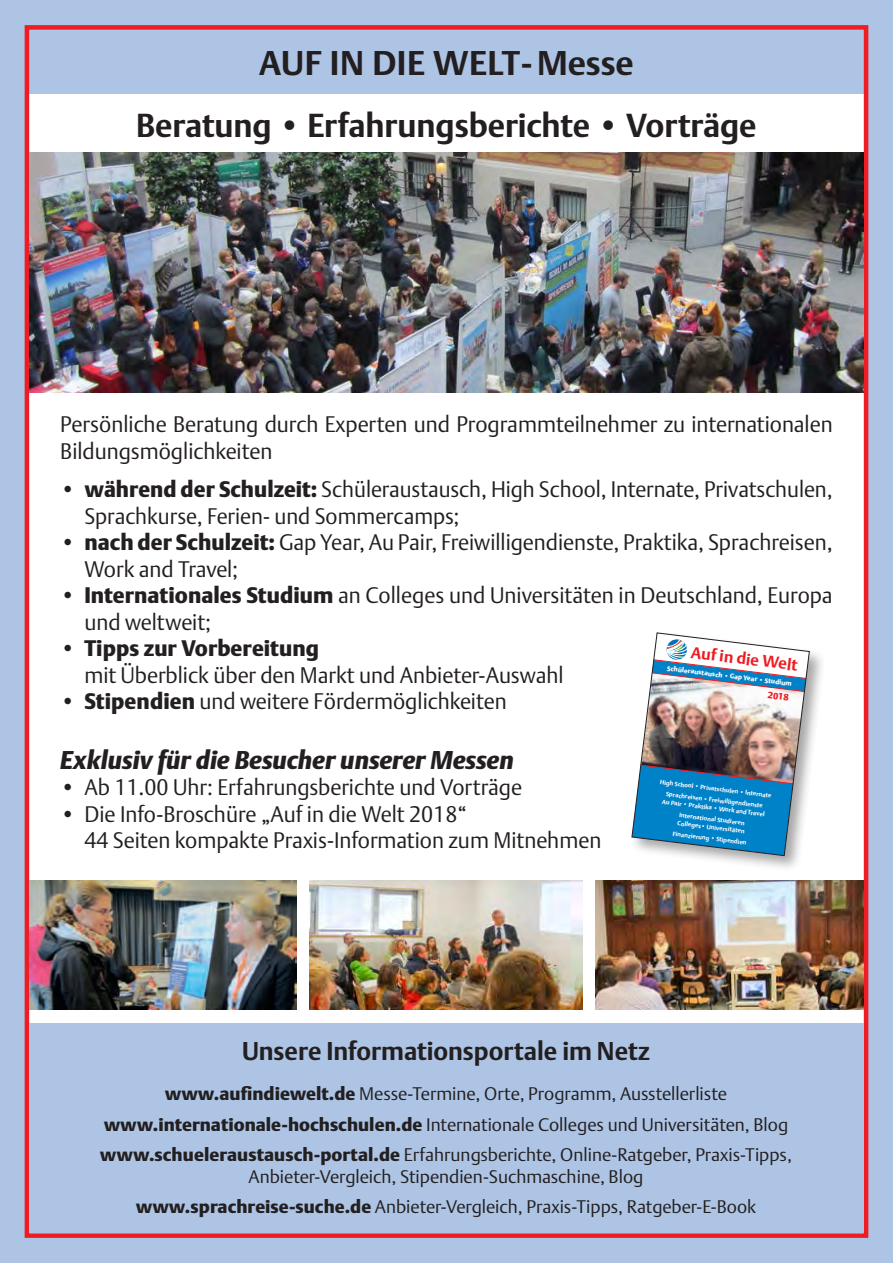
<style>
.page{position:relative;width:893px;height:1263px;background:#adc4e5}
.page>*{position:absolute;margin:0;border:0;box-sizing:border-box;transform-origin:0 0}
.t1{font:700 33.9px "DTL Argo T";letter-spacing:.005em;color:#231f20}
.t2{font:700 32.85px "DTL Argo T";letter-spacing:-.005em;color:#231f20}
.t3{font:italic 25.5px "DTL Argo T Black";color:#231f20}
.t4{font:700 25.5px "DTL Argo T";color:#231f20}
.t5{font:22.35px/26.5px "DTL Argo T Light";color:#231f20}
.t6{font:18px/30.9px "DTL Argo T Light";color:#231f20;text-align:center}
.t7{font:700 16.05px "DTL Argo T";color:#ee1d23}
.t8{font:9.15px "DTL Argo T Black";color:#ee1d23}
.t9{font:6.75px "DTL Argo T Black";color:#fff}
.t10{font:700 6.15px/11.1px "DTL Argo T";color:#fff;text-align:center}
.s1{font-family:"DTL Argo T Black"}
.s2{font-family:"DTL Argo T Medium"}
</style>
<div class="page">
<div style="left:27px;top:27px;width:839px;height:1208px;background:#fff"></div>
<div style="left:27px;top:27px;width:839px;height:67px;background:#adc4e5"></div>
<div style="left:25px;top:25px;width:843px;height:1213px;border:5px solid #ee1d23"></div>
<div style="left:29px;top:1023px;width:835px;height:210px;background:#adc4e5"></div>
<img style="left:29px;top:880px;width:267px;height:129px">
<img style="left:29px;top:152px;width:835px;height:241px">
<div style="left:630px;top:631px;width:196px;height:241px;background:#231f20;opacity:.4"></div>
<img style="left:632px;top:632px;width:178px;height:224px">
<img style="left:309px;top:880px;width:274px;height:129px">
<img style="left:596px;top:880px;width:268px;height:129px">
<p class="t1" style="left:259px;top:43px;width:376px">AUF IN DIE WELT-Messe</p>
<p class="t2" style="left:136px;top:105px;width:622px">Beratung • Erfahrungsberichte • Vorträge</p>
<p class="t5" style="left:60px;top:411px;width:774px">Persönliche Beratung durch Experten und Programmteilnehmer zu internationalen<br>Bildungsmöglichkeiten</p>
<p class="t5" style="left:84px;top:476px;width:750px;text-indent:-24px">• <span class="s1">während der Schulzeit:</span> Schüleraustausch, High School, Internate, Privatschulen,<br>Sprachkurse, Ferien- und Sommercamps;</p>
<p class="t5" style="left:84px;top:529px;width:750px;text-indent:-24px">• <span class="s1">nach der Schulzeit:</span> Gap Year, Au Pair, Freiwilligendienste, Praktika, Sprachreisen,<br>Work and Travel;</p>
<p class="t5" style="left:84px;top:582px;width:750px;text-indent:-24px">• <span class="s1">Internationales Studium</span> an Colleges und Universitäten in Deutschland, Europa und weltweit;</p>
<p class="t5" style="left:84px;top:635px;width:481px;text-indent:-24px">• <span class="s1">Tipps zur Vorbereitung<br></span>mit Überblick über den Markt und Anbieter-Auswahl</p>
<p class="t5" style="left:60px;top:688px;width:448px">• <span class="s1">Stipendien</span> und weitere Fördermöglichkeiten</p>
<p class="t3" style="left:60px;top:744px;width:455px">Exklusiv für die Besucher unserer Messen</p>
<p class="t5" style="left:60px;top:774px;width:464px"><span class="s2">•</span> Ab 11.00 Uhr: Erfahrungsberichte und Vorträge</p>
<p class="t5" style="left:84px;top:800px;width:518px;text-indent:-24px">• Die Info-Broschüre „Auf in die Welt 2018“<br>44 Seiten kompakte Praxis-Information zum Mitnehmen</p>
<p class="t7" style="left:692px;top:643px;width:109px;rotate:7deg">Auf in die Welt</p>
<p class="t9" style="left:667px;top:664px;width:127px;rotate:7deg">Schüleraustausch • Gap Year • Studium</p>
<p class="t8" style="left:769px;top:689px;width:22px;rotate:7deg">2018</p>
<p class="t10" style="left:661px;top:776px;width:114px;rotate:7deg">High School • Privatschulen • Internate<br>Sprachreisen • Freiwilligendienste</p>
<p class="t10" style="left:663px;top:796px;width:105px;rotate:7deg">Au Pair • Praktika • Work and Travel<br>International Studieren</p>
<p class="t10" style="left:675px;top:817px;width:76px;rotate:7deg">Colleges• Universitäten<br>Finanzierung • Stipendien</p>
<p class="t4" style="left:242px;top:1036px;width:409px">Unsere Informationsportale im Netz</p>
<p class="t6" style="left:100px;top:1078px;width:693px"><span class="s1">www.aufindiewelt.de</span> Messe-Termine, Orte, Programm, Ausstellerliste <span class="s1">www.internationale-hochschulen.de</span> Internationale Colleges und Universitäten, Blog <span class="s1">www.schueleraustausch-portal.de</span> Erfahrungsberichte, Online-Ratgeber, Praxis-Tipps,</p>
<p class="t6" style="left:136px;top:1160px;width:622px">Anbieter-Vergleich, Stipendien-Suchmaschine, Blog <span class="s1">www.sprachreise-suche.de</span> Anbieter-Vergleich, Praxis-Tipps, Ratgeber-E-Book</p>
</div>
